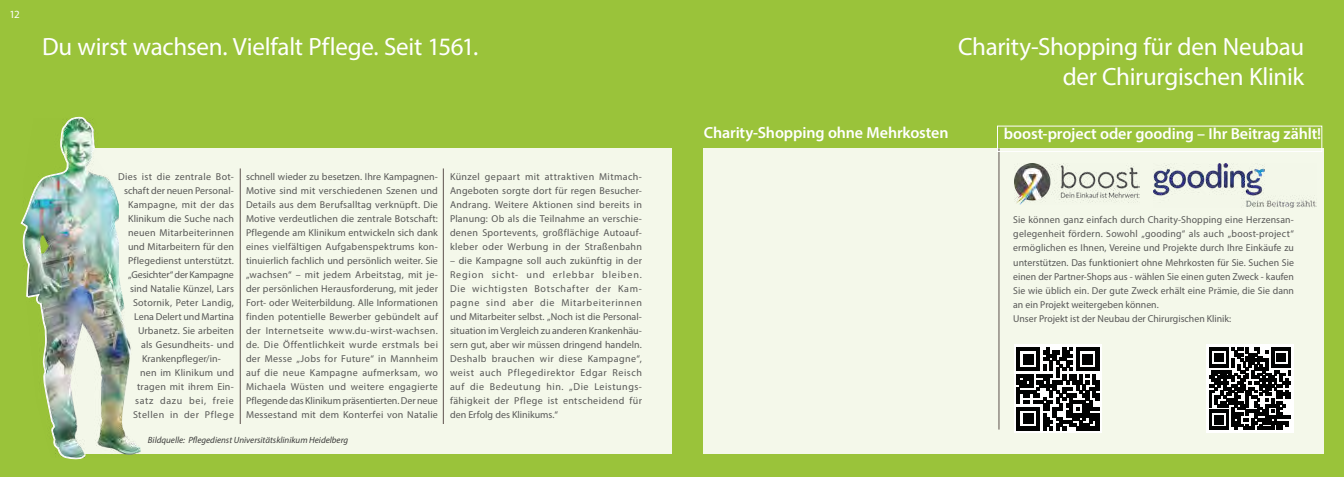
<style>
.page{position:relative;width:1344px;height:477px;background:#fff}
.page>*{position:absolute;margin:0;border:0;box-sizing:border-box;transform-origin:0 0}
.t1{font:25px/30px "Myriad Pro";letter-spacing:-.01em;color:#fff;text-align:right}
.t2{font:600 16px "Myriad Pro";letter-spacing:-.005em;color:#fff}
.t3{font:11px "Myriad Pro";color:#fff}
.t4{font:10px/14px "Myriad Pro";letter-spacing:.01em;color:#575756;text-align:justify}
.t5{font:10px "Myriad Pro";letter-spacing:.035em;color:#575756}
.t6{font:10px "Myriad Pro";letter-spacing:-.015em;color:#575756}
.t7{font:10px "Myriad Pro";letter-spacing:.03em;color:#575756}
.t8{font:10px "Myriad Pro";letter-spacing:.055em;color:#575756}
.t9{font:10px "Myriad Pro";letter-spacing:.065em;color:#575756}
.t10{font:italic 9px "Myriad Pro";color:#3c3c3b}
</style>
<div class="page">
<div style="left:0;top:0;width:1344px;height:476px;background:#9ac33a"></div>
<div style="left:703px;top:148px;width:620px;height:306px;background:#f4f8ea"></div>
<hr style="left:998px;top:148px;width:1px;height:281px;background:#5d514d">
<div style="left:69px;top:148px;width:603px;height:306px;background:#f4f8ea"></div>
<hr style="left:443px;top:168px;width:1px;height:255px;background:#5d514d">
<hr style="left:240px;top:168px;width:1px;height:255px;background:#5d514d">
<img style="left:95px;top:174px;width:45px;height:281px">
<img style="left:1153px;top:163px;width:163px;height:44px">
<div style="left:997px;top:125px;width:325px;height:27px;border:1px solid #fff"></div>
<img style="left:1014px;top:163px;width:126px;height:41px">
<svg style="left:1014px;top:344px;width:88px;height:88px"></svg>
<div style="left:1206px;top:344px;width:88px;height:88px;background:#fff"></div>
<svg style="left:1209px;top:347px;width:82px;height:82px"></svg>
<svg style="left:1017px;top:347px;width:82px;height:82px;background:#595a5a"></svg>
<img style="left:21px;top:117px;width:74px;height:342px">
<p class="t3" style="left:9px;top:7px;width:12px">12</p>
<h1 class="t1" style="left:42px;top:31px;width:438px">Du wirst wachsen. Vielfalt Pflege. Seit 1561.</h1>
<p class="t5" style="left:118px;top:170px;width:117px">Dies ist die zentrale Bot-</p>
<p class="t4" style="left:124px;top:183px;width:111px">schaft der neuen Personal-</p>
<p class="t7" style="left:128px;top:198px;width:107px">Kampagne, mit der das</p>
<p class="t4" style="left:128px;top:211px;width:107px">Klinikum die Suche nach</p>
<p class="t4" style="left:128px;top:225px;width:107px">neuen Mitarbeiterinnen</p>
<p class="t4" style="left:128px;top:239px;width:107px">und Mitarbeitern für den</p>
<p class="t4" style="left:128px;top:253px;width:107px">Pflegedienst unterstützt.</p>
<p class="t6" style="left:128px;top:268px;width:107px">„Gesichter“ der Kampagne</p>
<p class="t4" style="left:130px;top:281px;width:105px">sind Natalie Künzel, Lars</p>
<p class="t4" style="left:133px;top:295px;width:102px">Sotornik, Peter Landig,</p>
<p class="t4" style="left:134px;top:309px;width:101px">Lena Delert und Martina</p>
<p class="t4" style="left:138px;top:323px;width:97px">Urbanetz. Sie arbeiten</p>
<p class="t4" style="left:141px;top:337px;width:94px">als Gesundheits- und</p>
<p class="t4" style="left:142px;top:351px;width:80px">Krankenpfleger/in-</p>
<p class="t4" style="left:140px;top:365px;width:95px">nen im Klinikum und</p>
<p class="t4" style="left:137px;top:379px;width:98px">tragen mit ihrem Ein-</p>
<p class="t9" style="left:135px;top:394px;width:100px">satz dazu bei, freie</p>
<p class="t8" style="left:133px;top:408px;width:102px">Stellen in der Pflege</p>
<p class="t4" style="left:246px;top:169px;width:193px">schnell wieder zu besetzen. Ihre Kampagnen-Motive sind mit verschiedenen Szenen und Details aus dem Berufsalltag verknüpft. Die Motive verdeutlichen die zentrale Botschaft:<br>Pflegende am Klinikum entwickeln sich dank eines vielfältigen Aufgabenspektrums kon&shy;tinuierlich fachlich und persönlich weiter. Sie „wachsen“ – mit jedem Arbeitstag, mit je&shy;der persönlichen Herausforderung, mit jeder Fort- oder Weiterbildung. Alle Informationen finden potentielle Bewerber gebündelt auf der Internetseite www.du-wirst-wachsen. de. Die Öffentlichkeit wurde erstmals bei der Messe „Jobs for Future“ in Mannheim auf die neue Kampagne aufmerksam, wo Michaela Wüsten und weitere engagierte Pflegende das Klinikum präsentierten. Der neue Messestand mit dem Konterfei von Natalie</p>
<p class="t4" style="left:450px;top:169px;width:193px">Künzel gepaart mit attraktiven Mitmach-Angeboten sorgte dort für regen Besucher-Andrang. Weitere Aktionen sind bereits in Planung: Ob als die Teilnahme an verschie&shy;denen Sportevents, großflächige Autoauf&shy;kleber oder Werbung in der Straßenbahn</p>
<p class="t4" style="left:450px;top:253px;width:193px">– die Kampagne soll auch zukünftig in der Region sicht- und erlebbar bleiben.<br>Die wichtigsten Botschafter der Kam&shy;pagne sind aber die Mitarbeiterinnen und Mitarbeiter selbst. „Noch ist die Personal&shy;situation im Vergleich zu anderen Krankenhäu&shy;sern gut, aber wir müssen dringend handeln.<br>Deshalb brauchen wir diese Kampagne“, weist auch Pflegedirektor Edgar Reisch auf die Bedeutung hin. „Die Leistungs&shy;fähigkeit der Pflege ist entscheidend für den Erfolg des Klinikums.“</p>
<p class="t10" style="left:148px;top:433px;width:202px">Bildquelle: Pflegedienst Universitätsklinikum Heidelberg</p>
<h1 class="t1" style="left:958px;top:31px;width:348px">Charity-Shopping für den Neubau der Chirurgischen Klinik</h1>
<h2 class="t2" style="left:704px;top:122px;width:246px">Charity-Shopping ohne Mehrkosten</h2>
<h2 class="t2" style="left:1004px;top:123px;width:319px">boost-project oder gooding – Ihr Beitrag zählt!</h2>
<p class="t4" style="left:1013px;top:213px;width:282px;text-align:left">Sie können ganz einfach durch Charity-Shopping eine Herzensan&shy;gelegenheit fördern. Sowohl „gooding“ als auch „boost-project“ ermöglichen es Ihnen, Vereine und Projekte durch Ihre Einkäufe zu unterstützen. Das funktioniert ohne Mehrkosten für Sie. Suchen Sie einen der Partner-Shops aus - wählen Sie einen guten Zweck - kaufen Sie wie üblich ein. Der gute Zweck erhält eine Prämie, die Sie dann an ein Projekt weitergeben können.<br>Unser Projekt ist der Neubau der Chirurgischen Klinik:</p>
</div>
